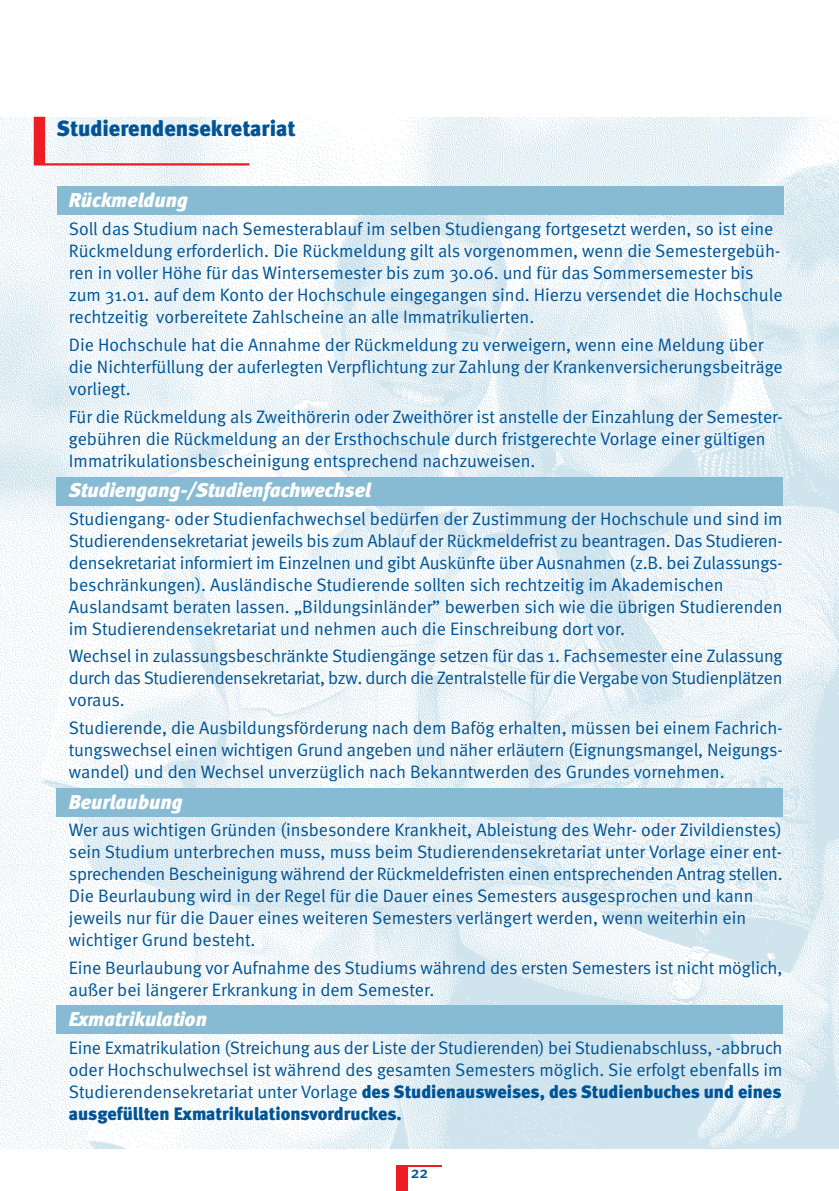
<style>
.page{position:relative;width:839px;height:1191px;background:#fff}
.page>*{position:absolute;margin:0;border:0;box-sizing:border-box;transform-origin:0 0}
.t1{font:900 22px "Meta";color:#005496}
.t2{font:italic 900 20px "Meta";letter-spacing:-.005em;color:#fff}
.t3{font:18px/22px "Meta Normal";color:#005496}
.t4{font:900 18px/22px "Meta";color:#005496}
.t5{font:500 16px "Meta";color:#005496}
.s1{font-family:"Meta Normal";font-weight:400}
</style>
<div class="page">
<div style="left:397px;top:1165px;width:11px;height:26px;background:#ee1c24"></div>
<hr style="left:397px;top:1165px;width:45px;height:2px;background:#ee1c24">
<img style="left:0;top:117px;width:839px;height:1031px">
<div style="left:56px;top:477px;width:726px;height:28px;background:#87bbd3"></div>
<div style="left:56px;top:788px;width:726px;height:29px;background:#87bbd3"></div>
<div style="left:56px;top:1005px;width:726px;height:29px;background:#87bbd3"></div>
<div style="left:58px;top:186px;width:725px;height:28px;background:#87bbd3"></div>
<svg style="left:34px;top:117px;width:215px;height:48px"></svg>
<p class="t1" style="left:56px;top:120px;width:241px">Studierendensekretariat</p>
<p class="t2" style="left:69px;top:193px;width:121px">Rückmeldung</p>
<p class="t3" style="left:69px;top:219px;width:715px">Soll das Studium nach Semesterablauf im selben Studiengang fortgesetzt werden, so ist eine Rückmeldung erforderlich. Die Rückmeldung gilt als vorgenommen, wenn die Semestergebüh&shy;ren in voller Höhe für das Wintersemester bis zum 30.06. und für das Sommersemester bis zum 31.01. auf dem Konto der Hochschule eingegangen sind. Hierzu versendet die Hochschule rechtzeitig vorbereitete Zahlscheine an alle Immatrikulierten.</p>
<p class="t3" style="left:69px;top:335px;width:715px">Die Hochschule hat die Annahme der Rückmeldung zu verweigern, wenn eine Meldung über die Nichterfüllung der auferlegten Verpflichtung zur Zahlung der Krankenversicherungsbeiträge vorliegt.</p>
<p class="t3" style="left:69px;top:407px;width:715px">Für die Rückmeldung als Zweithörerin oder Zweithörer ist anstelle der Einzahlung der Semester&shy;gebühren die Rückmeldung an der Ersthochschule durch fristgerechte Vorlage einer gültigen<br>Immatrikulationsbescheinigung entsprechend nachzuweisen.</p>
<p class="t2" style="left:69px;top:482px;width:303px">Studiengang-/Studienfachwechsel</p>
<p class="t3" style="left:69px;top:509px;width:715px">Studiengang- oder Studienfachwechsel bedürfen der Zustimmung der Hochschule und sind im Studierendensekretariat jeweils bis zum Ablauf der Rückmeldefrist zu beantragen. Das Studieren&shy;densekretariat informiert im Einzelnen und gibt Auskünfte über Ausnahmen (z.B. bei Zulassungs&shy;beschränkungen). Ausländische Studierende sollten sich rechtzeitig im Akademischen Auslandsamt beraten lassen. „Bildungsinländer” bewerben sich wie die übrigen Studierenden im Studierendensekretariat und nehmen auch die Einschreibung dort vor.</p>
<p class="t3" style="left:69px;top:646px;width:715px;text-align:justify">Wechsel in zulassungsbeschränkte Studiengänge setzen für das 1. Fachsemester eine Zulassung durch das Studierendensekretariat, bzw. durch die Zentralstelle für die Vergabe von Studienplätzen voraus.</p>
<p class="t3" style="left:69px;top:718px;width:715px;text-align:justify">Studierende, die Ausbildungsförderung nach dem Bafög erhalten, müssen bei einem Fachrich&shy;tungswechsel einen wichtigen Grund angeben und näher erläutern (Eignungsmangel, Neigungs&shy;wandel) und den Wechsel unverzüglich nach Bekanntwerden des Grundes vornehmen.</p>
<p class="t2" style="left:69px;top:794px;width:115px">Beurlaubung</p>
<p class="t3" style="left:69px;top:820px;width:715px">Wer aus wichtigen Gründen (insbesondere Krankheit, Ableistung des Wehr- oder Zivildienstes) sein Studium unterbrechen muss, muss beim Studierendensekretariat unter Vorlage einer ent&shy;sprechenden Bescheinigung während der Rückmeldefristen einen entsprechenden Antrag stellen.<br>Die Beurlaubung wird in der Regel für die Dauer eines Semesters ausgesprochen und kann jeweils nur für die Dauer eines weiteren Semesters verlängert werden, wenn weiterhin ein wichtiger Grund besteht.</p>
<p class="t3" style="left:69px;top:958px;width:715px">Eine Beurlaubung vor Aufnahme des Studiums während des ersten Semesters ist nicht möglich, außer bei längerer Erkrankung in dem Semester.</p>
<p class="t2" style="left:69px;top:1012px;width:140px">Exmatrikulation</p>
<p class="t3" style="left:69px;top:1038px;width:715px">Eine Exmatrikulation (Streichung aus der Liste der Studierenden) bei Studienabschluss, -abbruch oder Hochschulwechsel ist während des gesamten Semesters möglich. Sie erfolgt ebenfalls im</p>
<p class="t4" style="left:69px;top:1082px;width:714px"><span class="s1">Studierendensekretariat unter Vorlage</span> des Studienausweises, des Studienbuches und eines ausgefüllten Exmatrikulationsvordruckes.</p>
<p class="t5" style="left:410px;top:1166px;width:19px">22</p>
</div>
